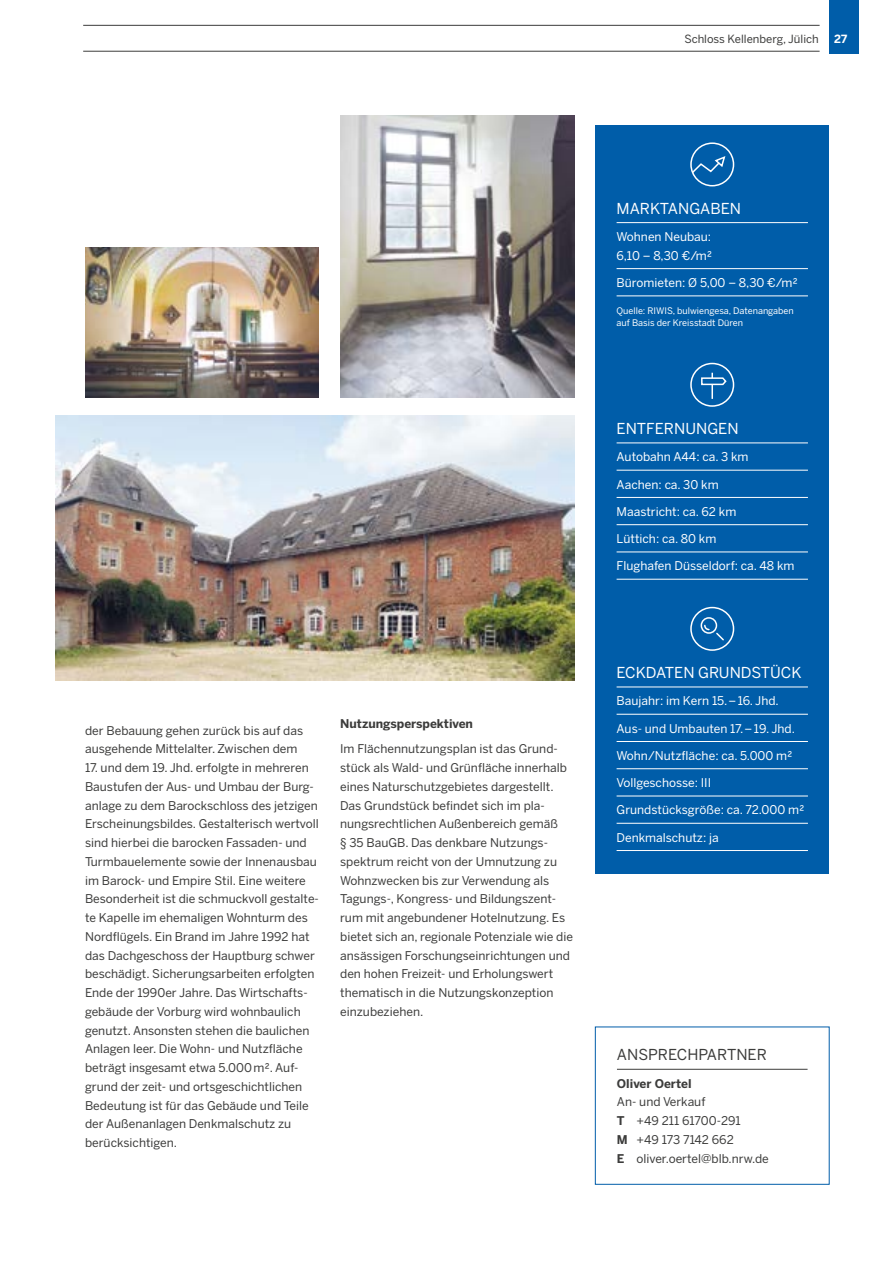
<style>
.page{position:relative;width:893px;height:1263px;background:#fff}
.page>*{position:absolute;margin:0;border:0;box-sizing:border-box;transform-origin:0 0}
.t1{font:15px "Benton Sans";color:#fff}
.t2{font:15px "Benton Sans";color:#3c3c3b}
.t3{font:12px/18.8px "Benton Sans";color:#3c3c3b}
.t4{font:12px/18.8px "Benton Sans";color:#fff}
.t5{font:700 12px "Benton Sans";color:#3c3c3b}
.t6{font:11.25px "Benton Sans";color:#3c3c3b}
.t7{font:700 11.25px "Benton Sans";color:#fff}
.t8{font:9px/12px "Benton Sans";color:#fff}
.s1{font-weight:700}
</style>
<div class="page">
<div style="left:829px;top:0;width:30px;height:54px;background:#005da9"></div>
<hr style="left:83px;top:25px;width:737px;height:1px;background:#3c3c3b">
<hr style="left:83px;top:51px;width:737px;height:1px;background:#3c3c3b">
<div style="left:595px;top:125px;width:234px;height:748px;background:#005da9"></div>
<hr style="left:617px;top:222px;width:191px;height:1px;background:#fff">
<hr style="left:617px;top:268px;width:191px;height:1px;background:#fff">
<hr style="left:617px;top:295px;width:191px;height:1px;background:#fff">
<hr style="left:617px;top:442px;width:191px;height:1px;background:#fff">
<hr style="left:617px;top:470px;width:191px;height:1px;background:#fff">
<hr style="left:617px;top:497px;width:191px;height:1px;background:#fff">
<hr style="left:617px;top:524px;width:191px;height:1px;background:#fff">
<hr style="left:617px;top:552px;width:191px;height:1px;background:#fff">
<hr style="left:617px;top:579px;width:191px;height:1px;background:#fff">
<hr style="left:617px;top:687px;width:191px;height:1px;background:#fff">
<hr style="left:617px;top:714px;width:191px;height:1px;background:#fff">
<hr style="left:617px;top:741px;width:191px;height:1px;background:#fff">
<hr style="left:617px;top:768px;width:191px;height:1px;background:#fff">
<hr style="left:617px;top:796px;width:191px;height:1px;background:#fff">
<hr style="left:617px;top:823px;width:191px;height:1px;background:#fff">
<hr style="left:617px;top:850px;width:191px;height:1px;background:#fff">
<div style="left:690px;top:142px;width:44px;height:44px;border:2px solid #fff;border-radius:50%"></div>
<svg style="left:691px;top:155px;width:35px;height:19px"></svg>
<div style="left:690px;top:363px;width:44px;height:44px;border:2px solid #fff;border-radius:50%"></div>
<hr style="left:711px;top:373px;width:2px;height:26px;background:#fff">
<svg style="left:701px;top:377px;width:26px;height:9px"></svg>
<div style="left:690px;top:607px;width:44px;height:44px;border:2px solid #fff;border-radius:50%"></div>
<div style="left:701px;top:617px;width:16px;height:17px;border:2px solid #fff;border-radius:50%"></div>
<svg style="left:703px;top:624px;width:21px;height:17px"></svg>
<img style="left:85px;top:247px;width:234px;height:150px">
<img style="left:55px;top:416px;width:519px;height:264px">
<img style="left:340px;top:116px;width:234px;height:281px">
<hr style="left:617px;top:1069px;width:190px;height:1px;background:#3c3c3b">
<div style="left:595px;top:1026px;width:235px;height:159px;border:1px solid #005da9"></div>
<p class="t6" style="left:684px;top:32px;width:136px">Schloss Kellenberg, Jülich</p>
<p class="t7" style="left:834px;top:32px;width:14px">27</p>
<p class="t3" style="left:85px;top:721px;width:220px">der Bebauung gehen zurück bis auf das ausgehende Mittelalter. Zwischen dem</p>
<p class="t3" style="left:85px;top:758px;width:235px">17. und dem 19. Jhd. erfolgte in mehreren Baustufen der Aus- und Umbau der Burg&shy;anlage zu dem Barockschloss des jetzigen Erscheinungsbildes. Gestalterisch wertvoll sind hierbei die barocken Fassaden- und Turmbauelemente sowie der Innenausbau im Barock- und Empire Stil. Eine weitere Besonderheit ist die schmuckvoll gestalte&shy;te Kapelle im ehemaligen Wohnturm des Nordflügels. Ein Brand im Jahre 1992 hat das Dachgeschoss der Hauptburg schwer beschädigt. Sicherungsarbeiten erfolgten Ende der 1990er Jahre. Das Wirtschafts&shy;gebäude der Vorburg wird wohnbaulich genutzt. Ansonsten stehen die baulichen Anlagen leer. Die Wohn- und Nutzfläche beträgt insgesamt etwa 5.000m². Auf&shy;grund der zeit- und ortsgeschichtlichen Bedeutung ist für das Gebäude und Teile der Außenanlagen Denkmalschutz zu berücksichtigen.</p>
<p class="t5" style="left:340px;top:717px;width:134px">Nutzungsperspektiven</p>
<p class="t3" style="left:340px;top:739px;width:234px">Im Flächennutzungsplan ist das Grund&shy;stück als Wald- und Grünfläche innerhalb eines Naturschutzgebietes dargestellt.<br>Das Grundstück befindet sich im pla&shy;nungsrechtlichen Außenbereich gemäß<br>§ 35 BauGB. Das denkbare Nutzungs&shy;spektrum reicht von der Umnutzung zu Wohnzwecken bis zur Verwendung als Tagungs-, Kongress- und Bildungszent&shy;rum mit angebundener Hotelnutzung. Es bietet sich an, regionale Potenziale wie die ansässigen Forschungseinrichtungen und den hohen Freizeit- und Erholungswert thematisch in die Nutzungskonzeption einzubeziehen.</p>
<p class="t1" style="left:617px;top:199px;width:126px">MARKTANGABEN</p>
<p class="t4" style="left:617px;top:227px;width:97px">Wohnen Neubau:<br>6,10 – 8,30 €/m²</p>
<p class="t4" style="left:617px;top:273px;width:183px">Büromieten: Ø 5,00 – 8,30 €/m²</p>
<p class="t8" style="left:617px;top:305px;width:179px">Quelle: RIWIS, bulwiengesa, Datenangaben auf Basis der Kreisstadt Düren</p>
<p class="t1" style="left:617px;top:420px;width:124px">ENTFERNUNGEN</p>
<p class="t4" style="left:617px;top:447px;width:134px">Autobahn A44: ca. 3 km</p>
<p class="t4" style="left:617px;top:475px;width:104px">Aachen: ca. 30 km</p>
<p class="t4" style="left:617px;top:502px;width:121px">Maastricht: ca. 62 km</p>
<p class="t4" style="left:617px;top:529px;width:101px">Lüttich: ca. 80 km</p>
<p class="t4" style="left:617px;top:556px;width:179px">Flughafen Düsseldorf: ca. 48 km</p>
<p class="t1" style="left:617px;top:664px;width:186px">ECKDATEN GRUNDSTÜCK</p>
<p class="t4" style="left:617px;top:691px;width:164px">Baujahr: im Kern 15.–16. Jhd.</p>
<p class="t4" style="left:617px;top:719px;width:180px">Aus- und Umbauten 17.–19. Jhd.</p>
<p class="t4" style="left:617px;top:746px;width:178px">Wohn/Nutzfläche: ca. 5.000 m²</p>
<p class="t4" style="left:617px;top:773px;width:96px">Vollgeschosse: III</p>
<p class="t4" style="left:617px;top:800px;width:189px">Grundstücksgröße: ca. 72.000 m²</p>
<p class="t4" style="left:617px;top:828px;width:104px">Denkmalschutz: ja</p>
<p class="t2" style="left:617px;top:1046px;width:151px">ANSPRECHPARTNER</p>
<p class="t5" style="left:617px;top:1076px;width:76px">Oliver Oertel</p>
<p class="t3" style="left:617px;top:1092px;width:153px">An- und Verkauf<br><span class="s1">T</span> +49 211 61700-291<br><span class="s1">M</span> +49 173 7142 662<br><span class="s1">E</span> oliver.oertel@blb.nrw.de</p>
</div>
